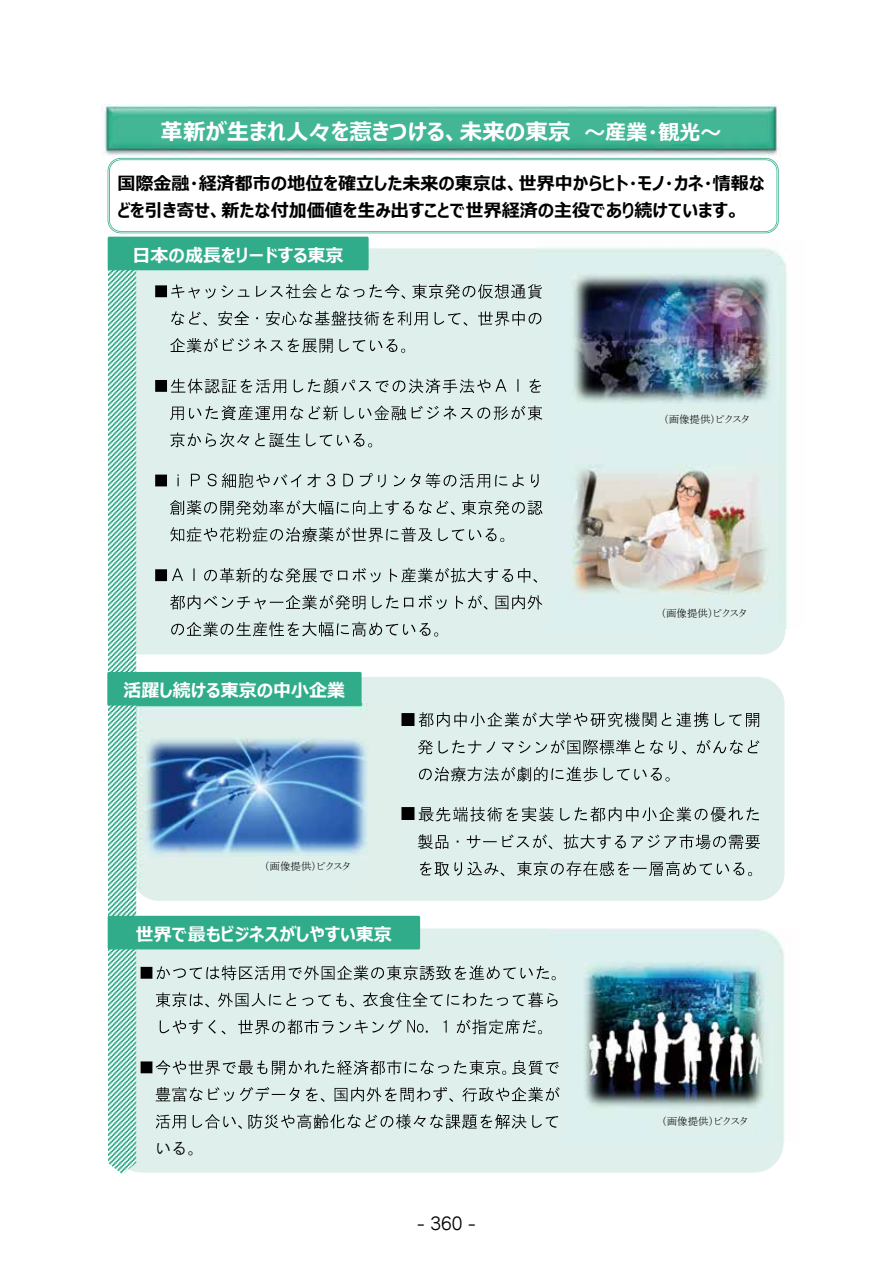
<style>
.page{position:relative;width:893px;height:1263px;background:#fff}
.page>*{position:absolute;margin:0;border:0;box-sizing:border-box;transform-origin:0 0}
.t1{font:700 22.5px "Meiryo UI";color:#fff}
.t2{font:700 18px/26.8px "Meiryo UI";color:#000}
.t3{font:700 18px "Meiryo UI";color:#fff}
.t4{font:18px "HGS Gothic M";color:#000}
.t5{font:16.95px "Jun 201 Pro";color:#000}
.t6{font:16.5px "HGS Gothic M";color:#000}
.t7{font:10.5px "MS P Mincho";color:#000}
.s1{font-size:21px}
</style>
<div class="page">
<img style="left:760px;top:929px;width:25px;height:213px">
<div style="left:132px;top:677px;width:652px;height:224px;background:#dff0ec;border-radius:27px"></div>
<img style="left:760px;top:247px;width:27px;height:381px">
<div style="left:658px;top:409px;width:107px;height:25px;background:#dff0ec"></div>
<img style="left:102px;top:105px;width:676px;height:53px">
<svg style="left:108px;top:158px;width:671px;height:75px"></svg>
<img style="left:107px;top:237px;width:653px;height:937px">
<p class="t1" style="left:161px;top:116px;width:562px">革新が生まれ人々を惹きつける、未来の東京 <span class="s1">～産業・観光～</span></p>
<p class="t2" style="left:118px;top:171px;width:649px">国際金融・経済都市の地位を確立した未来の東京は、世界中からヒト・モノ・カネ・情報などを引き寄せ、新たな付加価値を生み出すことで世界経済の主役であり続けています。</p>
<p class="t3" style="left:133px;top:243px;width:212px">日本の成長をリードする東京</p>
<p class="t3" style="left:124px;top:678px;width:223px">活躍し続ける東京の中小企業</p>
<p class="t4" style="left:399px;top:710px;width:19px">■</p>
<p class="t7" style="left:264px;top:861px;width:88px">（画像提供）ピクスタ</p>
<p class="t4" style="left:399px;top:804px;width:19px">■</p>
<p class="t3" style="left:136px;top:922px;width:257px">世界で最もビジネスがしやすい東京</p>
<p class="t6" style="left:155px;top:1140px;width:51px">いる。</p>
<p class="t5" style="left:417px;top:1210px;width:60px">- 360 -</p>
<p class="t7" style="left:663px;top:414px;width:88px">（画像提供）ピクスタ</p>
<p class="t7" style="left:661px;top:608px;width:88px">（画像提供）ピクスタ</p>
<p class="t7" style="left:661px;top:1116px;width:88px">（画像提供）ピクスタ</p>
</div>
